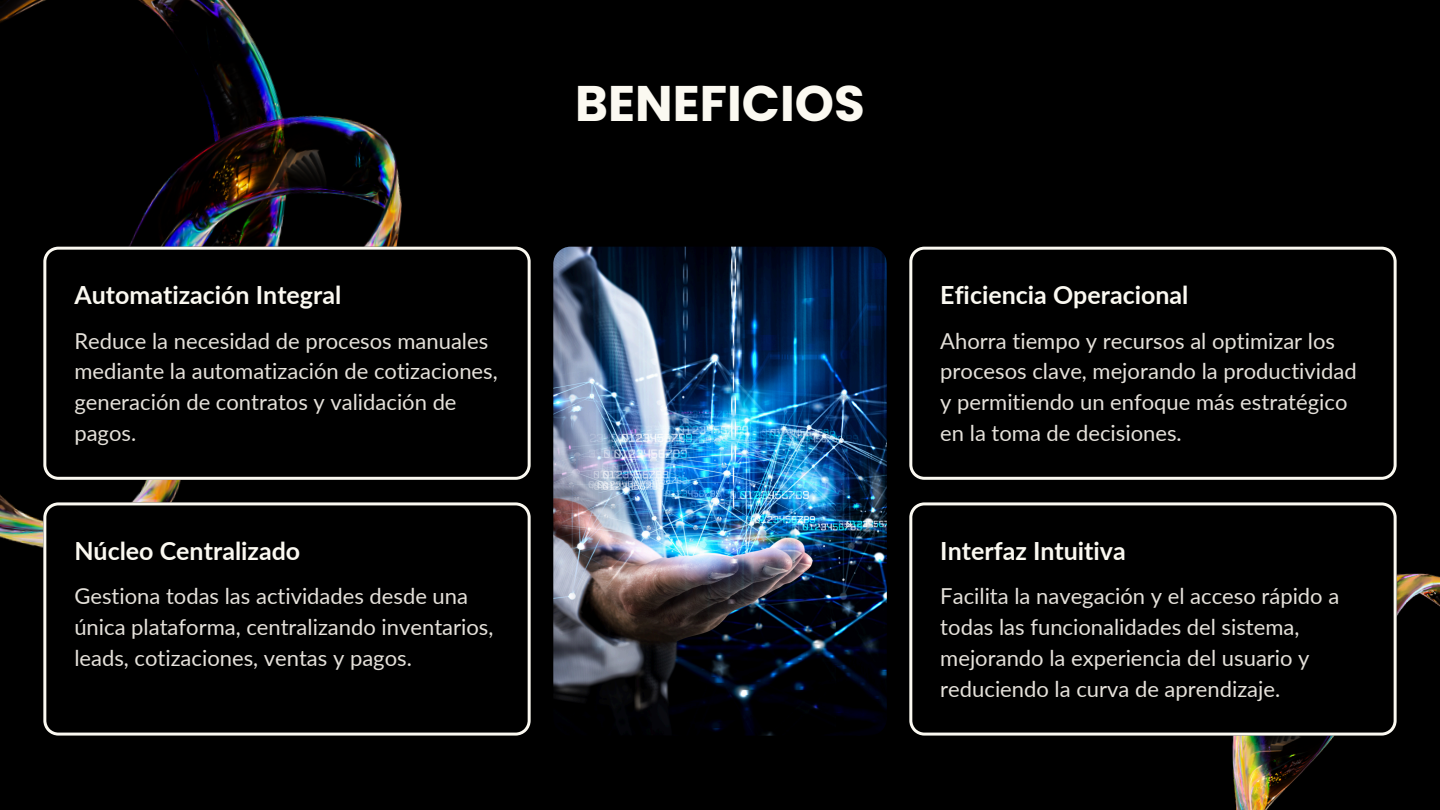
<style>
.page{position:relative;width:1440px;height:810px;background:#000}
.page>*{position:absolute;margin:0;border:0;box-sizing:border-box;transform-origin:0 0}
.t1{font:700 50px "Poppins";color:#fbf9f1}
.t2{font:700 25px "Lato";color:#fbf9f1}
.t3{font:22px/30.8px "Lato";color:#e5e1da}
</style>
<div class="page">
<img style="left:0;top:0;width:433px;height:548px">
<img style="left:1232px;top:573px;width:208px;height:237px">
<img style="left:553px;top:247px;width:334px;height:488px;border-radius:17px">
<svg style="left:43px;top:247px;width:488px;height:233px"></svg>
<svg style="left:43px;top:502px;width:488px;height:234px"></svg>
<svg style="left:909px;top:247px;width:488px;height:233px"></svg>
<svg style="left:909px;top:502px;width:488px;height:234px"></svg>
<p class="t2" style="left:74px;top:279px;width:269px">Automatización Integral</p>
<p class="t3" style="left:74px;top:325px;width:425px">Reduce la necesidad de procesos manuales mediante la automatización de cotizaciones, generación de contratos y validación de pagos.</p>
<h2 class="t2" style="left:74px;top:535px;width:227px">Núcleo Centralizado</h2>
<p class="t3" style="left:74px;top:580px;width:421px">Gestiona todas las actividades desde una única plataforma, centralizando inventarios, leads, cotizaciones, ventas y pagos.</p>
<h2 class="t1" style="left:575px;top:69px;width:291px">BENEFICIOS</h2>
<h2 class="t2" style="left:940px;top:279px;width:250px">Eficiencia Operacional</h2>
<p class="t3" style="left:940px;top:325px;width:418px">Ahorra tiempo y recursos al optimizar los procesos clave, mejorando la productividad y permitiendo un enfoque más estratégico en la toma de decisiones.</p>
<p class="t2" style="left:940px;top:535px;width:187px">Interfaz Intuitiva</p>
<p class="t3" style="left:940px;top:580px;width:401px">Facilita la navegación y el acceso rápido a todas las funcionalidades del sistema, mejorando la experiencia del usuario y reduciendo la curva de aprendizaje.</p>
</div>
